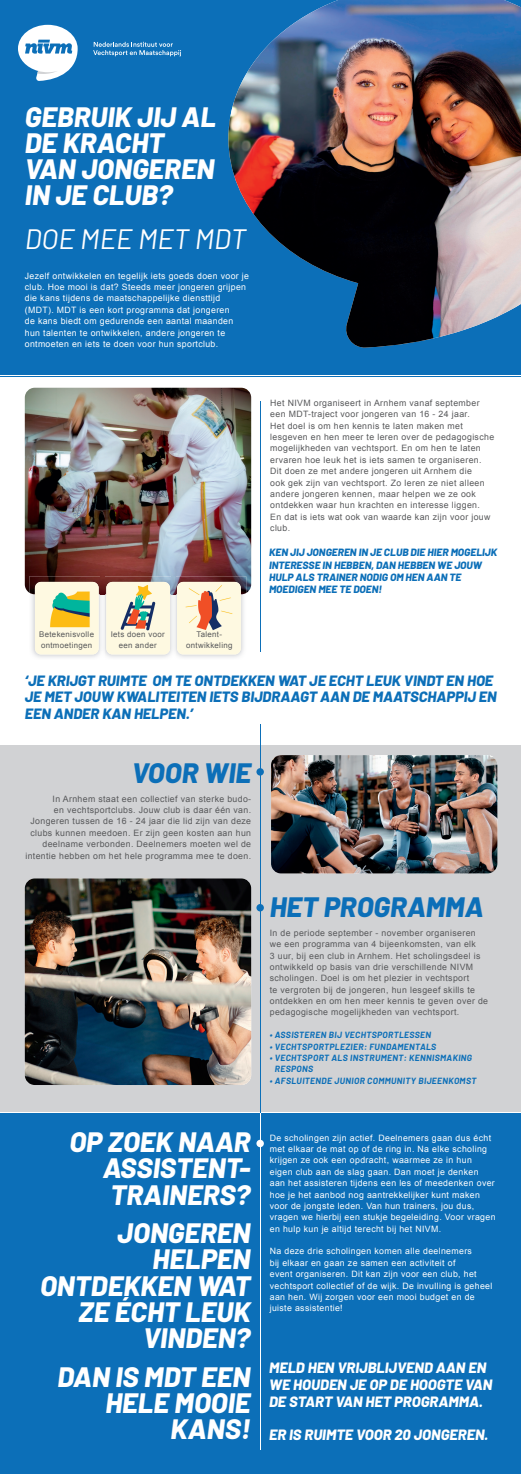
<style>
.page{position:relative;width:521px;height:1474px;background:#fff}
.page>*{position:absolute;margin:0;border:0;box-sizing:border-box;transform-origin:0 0}
.t1{font:italic 800 28px/26.2px "Barlow";color:#fff;text-align:right}
.t2{font:italic 800 28px "Barlow";color:#0c6fb8}
.t3{font:italic 28px "Barlow";color:#fff}
.t4{font:italic 800 14.88px/16.6px "Barlow";color:#0c6fb8}
.t5{font:italic 800 14.88px/16.6px "Barlow";color:#fff}
.t6{font:italic 800 10.5px/12.2px "Barlow";color:#0c6fb8}
.t7{font:8.75px/11.4px "Arial";letter-spacing:.04em;color:#57585a}
.t8{font:8.75px/11.4px "Arial";letter-spacing:.04em;color:#fff}
.t9{font:italic 700 8.75px/11.4px "Barlow";letter-spacing:.04em;color:#0c6fb8}
.t10{font:7.88px/10.5px "Arial";letter-spacing:.04em;color:#57585a;text-align:center}
</style>
<div class="page">
<div style="left:0;top:744px;width:521px;height:368px;background:#d1d2d4"></div>
<div style="left:0;top:1113px;width:521px;height:360px;background:#0c6fb8"></div>
<div style="left:0;top:0;width:521px;height:376px;background:#0c6fb8"></div>
<svg style="left:93px;top:42px;width:88px;height:14px"></svg>
<svg style="left:18px;top:25px;width:60px;height:56px"></svg>
<img style="left:228px;top:0;width:293px;height:348px">
<hr style="left:0;top:744px;width:521px;height:1px;background:#fff">
<img style="left:25px;top:388px;width:226px;height:205px">
<img style="left:31px;top:594px;width:70px;height:64px">
<img style="left:29px;top:576px;width:217px;height:18px">
<img style="left:35px;top:582px;width:64px;height:72px">
<img style="left:101px;top:593px;width:145px;height:65px">
<img style="left:101px;top:576px;width:3px;height:18px">
<img style="left:106px;top:582px;width:64px;height:72px">
<img style="left:171px;top:576px;width:4px;height:82px">
<img style="left:177px;top:582px;width:64px;height:72px">
<hr style="left:260px;top:724px;width:1px;height:389px;background:#0c6fb8">
<hr style="left:260px;top:401px;width:1px;height:250px;background:#0c6fb8">
<hr style="left:260px;top:1113px;width:1px;height:336px;background:#fff">
<img style="left:271px;top:755px;width:226px;height:118px">
<img style="left:25px;top:878px;width:226px;height:207px">
<div style="left:256px;top:768px;width:8px;height:7px;background:#0c6fb8;border-radius:50%"></div>
<div style="left:256px;top:904px;width:8px;height:7px;background:#0c6fb8;border-radius:50%"></div>
<svg style="left:256px;top:1139px;width:8px;height:8px"></svg>
<h1 class="t1" style="left:25px;top:101px;width:193px;text-align:left">GEBRUIK JIJ AL<br>DE KRACHT<br>VAN JONGEREN<br>IN JE CLUB?</h1>
<h1 class="t3" style="left:25px;top:219px;width:223px">DOE MEE MET MDT</h1>
<p class="t8" style="left:25px;top:270px;width:226px">Jezelf ontwikkelen en tegelijk iets goeds doen voor je club. Hoe mooi is dat? Steeds meer jongeren grijpen die kans tijdens de maatschappelijke diensttijd (MDT). MDT is een kort programma dat jongeren<br>de kans biedt om gedurende een aantal maanden hun talenten te ontwikkelen, andere jongeren te ontmoeten en iets te doen voor hun sportclub.</p>
<p class="t7" style="left:270px;top:397px;width:225px">Het NIVM organiseert in Arnhem vanaf september een MDT-traject voor jongeren van 16 - 24 jaar.<br>Het doel is om hen kennis te laten maken met lesgeven en hen meer te leren over de pedagogische mogelijkheden van vechtsport. En om hen te laten ervaren hoe leuk het is iets samen te organiseren.<br>Dit doen ze met andere jongeren uit Arnhem die<br>ook gek zijn van vechtsport. Zo leren ze niet alleen andere jongeren kennen, maar helpen we ze ook ontdekken waar hun krachten en interesse liggen.<br>En dat is iets wat ook van waarde kan zijn voor jouw club.</p>
<p class="t6" style="left:269px;top:545px;width:230px">KEN JIJ JONGEREN IN JE CLUB DIE HIER MOGELIJK INTERESSE IN HEBBEN, DAN HEBBEN WE JOUW HULP ALS TRAINER NODIG OM HEN AAN TE MOEDIGEN MEE TE DOEN!</p>
<p class="t10" style="left:39px;top:629px;width:56px;text-align:left">Betekenisvolle ontmoetingen</p>
<h2 class="t4" style="left:25px;top:670px;width:473px">‘JE KRIJGT RUIMTE OM TE ONTDEKKEN WAT JE ECHT LEUK VINDT EN HOE<br>JE MET JOUW KWALITEITEN IETS BIJDRAAGT AAN DE MAATSCHAPPIJ EN<br>EEN ANDER KAN HELPEN.’</h2>
<p class="t10" style="left:111px;top:629px;width:55px">Iets doen voor een ander</p>
<p class="t10" style="left:186px;top:629px;width:48px">Talent&shy;ontwikkeling</p>
<h1 class="t2" style="left:132px;top:752px;width:121px">VOOR WIE</h1>
<p class="t7" style="left:25px;top:793px;width:227px;text-align:right">In Arnhem staat een collectief van sterke budo-<br>en vechtsportclubs. Jouw club is daar één van.<br>Jongeren tussen de 16 - 24 jaar die lid zijn van deze clubs kunnen meedoen. Er zijn geen kosten aan hun deelname verbonden. Deelnemers moeten wel de intentie hebben om het hele programma mee te doen.</p>
<h1 class="t2" style="left:270px;top:886px;width:215px">HET PROGRAMMA</h1>
<p class="t7" style="left:270px;top:927px;width:220px">In de periode september - november organiseren we een programma van 4 bijeenkomsten, van elk<br>3 uur, bij een club in Arnhem. Het scholingsdeel is ontwikkeld op basis van drie verschillende NIVM scholingen. Doel is om het plezier in vechtsport<br>te vergroten bij de jongeren, hun lesgeef skills te ontdekken en om hen meer kennis te geven over de pedagogische mogelijkheden van vechtsport.</p>
<p class="t9" style="left:270px;top:1028px;width:163px">• ASSISTEREN BIJ VECHTSPORTLESSEN</p>
<p class="t9" style="left:270px;top:1040px;width:168px">• VECHTSPORTPLEZIER: FUNDAMENTALS</p>
<p class="t9" style="left:275px;top:1051px;width:199px;text-indent:-5px">• VECHTSPORT ALS INSTRUMENT: KENNISMAKING<br>RESPONS</p>
<p class="t9" style="left:270px;top:1074px;width:208px">• AFSLUITENDE JUNIOR COMMUNITY BIJEENKOMST</p>
<h1 class="t1" style="left:103px;top:1126px;width:149px;text-align:justify;text-indent:-33px">OP ZOEK NAAR ASSISTENT-TRAINERS?</h1>
<h1 class="t1" style="left:40px;top:1217px;width:212px">JONGEREN<br>HELPEN<br>ONTDEKKEN WAT<br>ZE ÉCHT LEUK<br>VINDEN?</h1>
<h1 class="t1" style="left:58px;top:1361px;width:194px">DAN IS MDT EEN<br>HELE MOOIE<br>KANS!</h1>
<p class="t8" style="left:270px;top:1131px;width:227px">De scholingen zijn actief. Deelnemers gaan dus écht met elkaar de mat op of de ring in. Na elke scholing krijgen ze ook een opdracht, waarmee ze in hun eigen club aan de slag gaan. Dan moet je denken aan het assisteren tijdens een les of meedenken over hoe je het aanbod nog aantrekkelijker kunt maken voor de jongste leden. Van hun trainers, jou dus, vragen we hierbij een stukje begeleiding. Voor vragen en hulp kun je altijd terecht bij het NIVM.</p>
<p class="t8" style="left:270px;top:1245px;width:224px">Na deze drie scholingen komen alle deelnemers<br>bij elkaar en gaan ze samen een activiteit of<br>event organiseren. Dit kan zijn voor een club, het vechtsport collectief of de wijk. De invulling is geheel aan hen. Wij zorgen voor een mooi budget en de juiste assistentie!</p>
<h2 class="t5" style="left:269px;top:1358px;width:225px">MELD HEN VRIJBLIJVEND AAN EN<br>WE HOUDEN JE OP DE HOOGTE VAN<br>DE START VAN HET PROGRAMMA.</h2>
<h2 class="t5" style="left:269px;top:1424px;width:221px">ER IS RUIMTE VOOR 20 JONGEREN.</h2>
</div>
